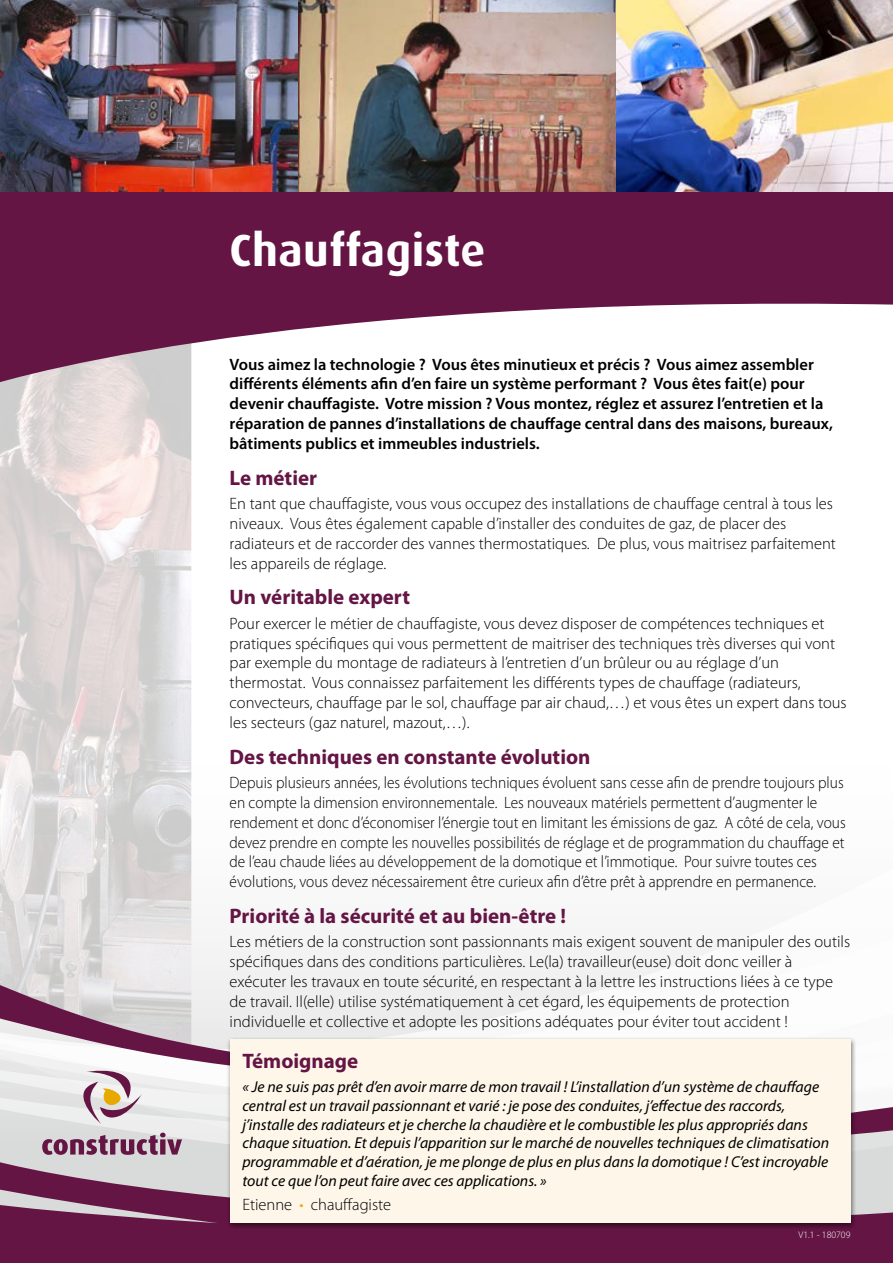
<style>
.page{position:relative;width:893px;height:1263px;background:#fff}
.page>*{position:absolute;margin:0;border:0;box-sizing:border-box;transform-origin:0 0}
.t1{font:700 45px "Dax";letter-spacing:.01em;color:#fff}
.t2{font:700 21px "Myriad Pro";color:#641544}
.t3{font:300 16.5px/19.8px "Myriad Pro";color:#000}
.t4{font:300 16.5px/19.8px "Myriad Pro";color:#000;scale:.93 1}
.t5{font:600 16.5px/19.8px "Myriad Pro";color:#000}
.t6{font:italic 15.75px/18.9px "Myriad Pro";color:#000}
.t7{font:300 9.75px "Myriad Pro";color:#fff}
.s1{color:#e7a900}
</style>
<div class="page">
<img style="left:0;top:388px;width:191px;height:326px">
<svg style="left:0;top:191px;width:893px;height:197px;fill:#641544"></svg>
<svg style="left:0;top:714px;width:191px;height:15px;background:#d9d4d4"></svg>
<svg style="left:0;top:729px;width:192px;height:70px;background:#dddbdb"></svg>
<svg style="left:0;top:799px;width:192px;height:68px;background:#dbdada"></svg>
<svg style="left:0;top:867px;width:192px;height:53px;background:#dcd9d9"></svg>
<svg style="left:0;top:920px;width:736px;height:222px;fill:#f4f4f4"></svg>
<svg style="left:857px;top:1107px;width:36px;height:35px"></svg>
<svg style="left:0;top:944px;width:451px;height:137px;fill:#ededed"></svg>
<svg style="left:0;top:1142px;width:893px;height:121px;background:#7e4165"></svg>
<svg style="left:80px;top:1066px;width:62px;height:58px"></svg>
<svg style="left:42px;top:1132px;width:140px;height:23px;background:#a8879b"></svg>
<img style="left:0;top:0;width:893px;height:191px">
<div style="left:226px;top:1036px;width:631px;height:193px;background:#000;opacity:.5"></div>
<div style="left:230px;top:1039px;width:620px;height:184px;background:#fdf6e9"></div>
<h1 class="t1" style="left:230px;top:225px;width:257px">Chauffagiste</h1>
<p class="t5" style="left:230px;top:354px;width:605px">Vous aimez la technologie ? Vous êtes minutieux et précis ? Vous aimez assembler différents éléments afin d’en faire un système performant ? Vous êtes fait(e) pour devenir chauffagiste. Votre mission ? Vous montez, réglez et assurez l’entretien et la réparation de pannes d’installations de chauffage central dans des maisons, bureaux, bâtiments publics et immeubles industriels.</p>
<p class="t2" style="left:230px;top:466px;width:89px">Le métier</p>
<p class="t3" style="left:230px;top:494px;width:608px">En tant que chauffagiste, vous vous occupez des installations de chauffage central à tous les niveaux. Vous êtes également capable d’installer des conduites de gaz, de placer des radiateurs et de raccorder des vannes thermostatiques. De plus, vous maitrisez parfaitement les appareils de réglage.</p>
<p class="t2" style="left:230px;top:585px;width:182px">Un véritable expert</p>
<p class="t3" style="left:230px;top:614px;width:619px">Pour exercer le métier de chauffagiste, vous devez disposer de compétences techniques et pratiques spécifiques qui vous permettent de maitriser des techniques très diverses qui vont par exemple du montage de radiateurs à l’entretien d’un brûleur ou au réglage d’un thermostat. Vous connaissez parfaitement les différents types de chauffage (radiateurs, convecteurs, chauffage par le sol, chauffage par air chaud,…) et vous êtes un expert dans tous les secteurs (gaz naturel, mazout,…).</p>
<p class="t2" style="left:230px;top:745px;width:362px">Des techniques en constante évolution</p>
<p class="t4" style="left:230px;top:773px;width:664px">Depuis plusieurs années, les évolutions techniques évoluent sans cesse afin de prendre toujours plus en compte la dimension environnementale. Les nouveaux matériels permettent d’augmenter le rendement et donc d’économiser l’énergie tout en limitant les émissions de gaz. A côté de cela, vous devez prendre en compte les nouvelles possibilités de réglage et de programmation du chauffage et de l’eau chaude liées au développement de la domotique et l’immotique. Pour suivre toutes ces évolutions, vous devez nécessairement être curieux afin d’être prêt à apprendre en permanence.</p>
<p class="t2" style="left:230px;top:904px;width:338px">Priorité à la sécurité et au bien-être !</p>
<p class="t3" style="left:230px;top:932px;width:622px">Les métiers de la construction sont passionnants mais exigent souvent de manipuler des outils spécifiques dans des conditions particulières. Le(la) travailleur(euse) doit donc veiller à exécuter les travaux en toute sécurité, en respectant à la lettre les instructions liées à ce type de travail. Il(elle) utilise systématiquement à cet égard, les équipements de protection individuelle et collective et adopte les positions adéquates pour éviter tout accident !</p>
<p class="t2" style="left:242px;top:1049px;width:117px">Témoignage</p>
<p class="t6" style="left:242px;top:1077px;width:588px">« Je ne suis pas prêt d’en avoir marre de mon travail ! L’installation d’un système de chauffage central est un travail passionnant et varié : je pose des conduites, j’effectue des raccords, j’installe des radiateurs et je cherche la chaudière et le combustible les plus appropriés dans chaque situation. Et depuis l’apparition sur le marché de nouvelles techniques de climatisation programmable et d’aération, je me plonge de plus en plus dans la domotique ! C’est incroyable tout ce que l’on peut faire avec ces applications. »</p>
<p class="t3" style="left:242px;top:1195px;width:150px">Etienne <span class="s1">•</span> chauffagiste</p>
<p class="t7" style="left:798px;top:1230px;width:53px">V1.1 - 180709</p>
</div>
